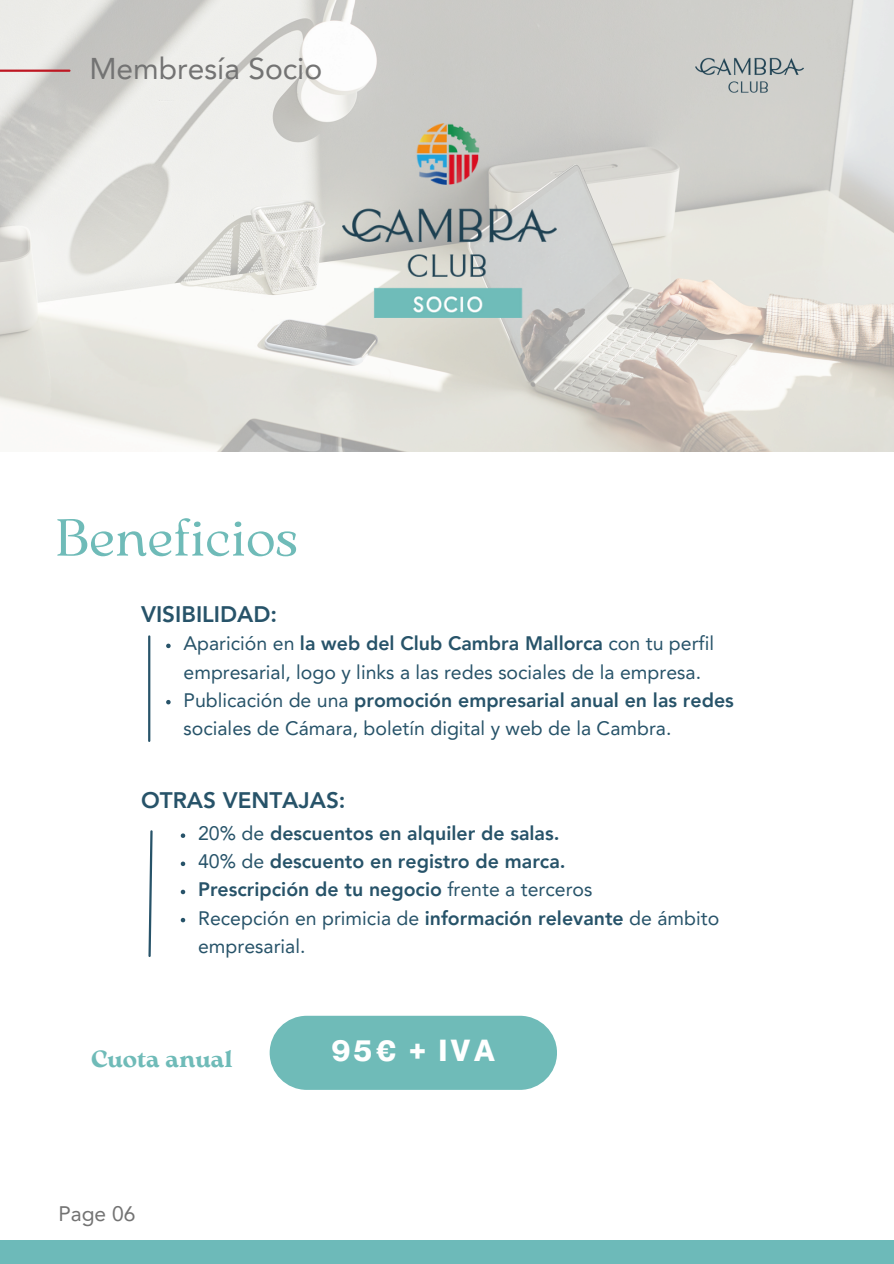
<style>
.page{position:relative;width:894px;height:1264px;background:#fff}
.page>*{position:absolute;margin:0;border:0;box-sizing:border-box;transform-origin:0 0}
.t1{font:51.75px "Arsenica Antiqua";color:#6fbbb8}
.t2{font:30px "Avenir LT Pro";color:#737373}
.t3{font:700 29.85px "Neue Montreal";color:#fff}
.t4{font:700 23.4px "Arsenica Antiqua";color:#6fbbb8}
.t5{font:800 22.5px "Avenir LT Pro";color:#275369}
.t6{font:21px "Avenir LT Pro";color:#737373}
.t7{font:19.5px/28.2px "Avenir LT Pro";color:#275369}
.t8{font:800 19.5px "Avenir LT Pro";color:#275369}
.s1{font-weight:800}
.s2{font-weight:400}
</style>
<div class="page">
<img style="left:0;top:0;width:893px;height:451px">
<img style="left:343px;top:123px;width:213px;height:195px">
<div style="left:269px;top:1015px;width:288px;height:74px;background:#6fbbb8;border-radius:37px"></div>
<svg style="left:166px;top:643px;width:5px;height:5px"></svg>
<svg style="left:166px;top:700px;width:5px;height:4px"></svg>
<svg style="left:181px;top:833px;width:4px;height:5px"></svg>
<svg style="left:181px;top:861px;width:4px;height:5px"></svg>
<svg style="left:181px;top:889px;width:4px;height:5px"></svg>
<svg style="left:181px;top:917px;width:4px;height:5px"></svg>
<div style="left:0;top:1239px;width:893px;height:24px;background:#6dbab9"></div>
<hr style="left:0;top:70px;width:69px;height:2px;background:#be1722">
<hr style="left:148px;top:636px;width:2px;height:105px;background:#275369">
<svg style="left:148px;top:830px;width:5px;height:127px"></svg>
<img style="left:695px;top:51px;width:108px;height:48px">
<p class="t2" style="left:89px;top:56px;width:234px">Membresía Socio</p>
<p class="t1" style="left:55px;top:518px;width:244px">Beneficios</p>
<h3 class="t5" style="left:141px;top:604px;width:138px">VISIBILIDAD:</h3>
<p class="t7" style="left:183px;top:631px;width:532px">Aparición en <span class="s1">la web del Club Cambra Mallorca</span> con tu perfil empresarial, logo y links a las redes sociales de la empresa.</p>
<h1 class="t7" style="left:183px;top:687px;width:551px">Publicación de una <span class="s1">promoción empresarial anual en las redes </span>sociales de Cámara, boletín digital y web de la Cambra.</h1>
<p class="t5" style="left:141px;top:790px;width:206px">OTRAS VENTAJAS:</p>
<p class="t8" style="left:198px;top:825px;width:363px"><span class="s2">20% de</span> descuentos en alquiler de salas.</p>
<p class="t8" style="left:198px;top:853px;width:369px"><span class="s2">40% de</span> descuento en registro de marca.</p>
<p class="t8" style="left:198px;top:881px;width:395px">Prescripción de tu negocio <span class="s2">frente a terceros</span></p>
<p class="t7" style="left:198px;top:905px;width:522px">Recepción en primicia de <span class="s1">información relevante</span> de ámbito empresarial.</p>
<p class="t4" style="left:91px;top:1050px;width:143px">Cuota anual</p>
<p class="t3" style="left:331px;top:1031px;width:165px">95€ + IVA</p>
<p class="t6" style="left:58px;top:1205px;width:79px">Page 06</p>
</div>
